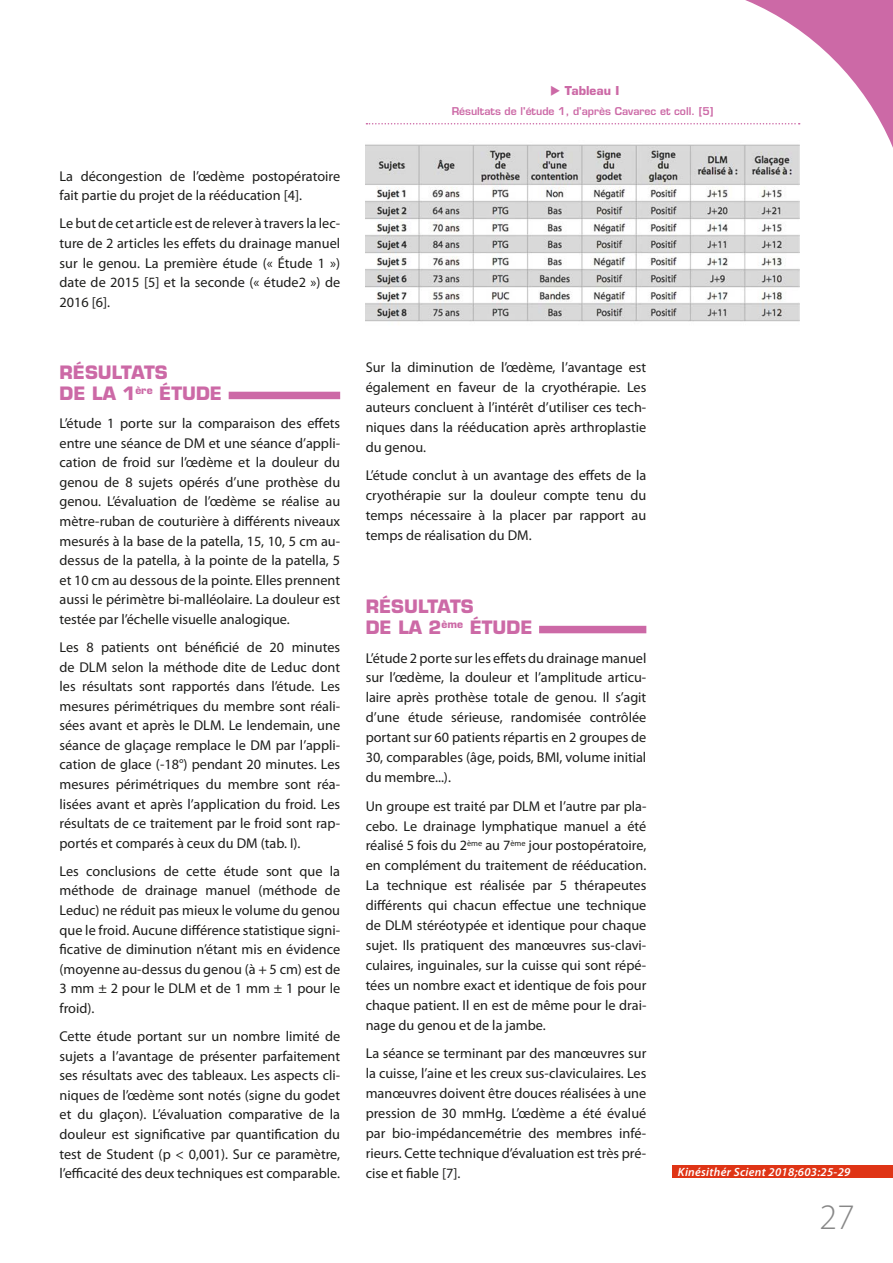
<style>
.page{position:relative;width:893px;height:1263px;background:#fff}
.page>*{position:absolute;margin:0;border:0;box-sizing:border-box;transform-origin:0 0}
.t1{font:300 36px "Myriad Pro";color:#878787}
.t2{font:700 18px/21.1px "Eurostile";color:#cc69a6}
.t3{font:14.25px/19.6px "Myriad Pro";color:#1d1d1b;text-align:justify}
.t4{font:italic 600 12px "Myriad Pro";letter-spacing:.025em;color:#fff}
.t5{font:700 12px "Eurostile";color:#cc69a6}
.t6{font:600 10.5px "Eurostile";color:#cc69a6}
</style>
<div class="page">
<svg style="left:640px;top:0;width:253px;height:253px"></svg>
<div style="left:672px;top:1165px;width:221px;height:13px;background:#df3415"></div>
<div style="left:229px;top:392px;width:111px;height:7px;background:#cc69a6"></div>
<div style="left:539px;top:626px;width:107px;height:7px;background:#cc69a6"></div>
<img style="left:366px;top:140px;width:433px;height:182px">
<svg style="left:366px;top:123px;width:434px;height:1px"></svg>
<p class="t3" style="left:60px;top:166px;width:282px">La décongestion de l’œdème postopératoire fait partie du projet de la rééducation [4].</p>
<p class="t3" style="left:60px;top:214px;width:282px">Le but de cet article est de relever à travers la lec&shy;ture de 2 articles les effets du drainage manuel sur le genou. La première étude (« Étude 1 ») date de 2015 [5] et la seconde (« étude2 ») de 2016 [6].</p>
<p class="t2" style="left:60px;top:362px;width:164px">RÉSULTATS<br>DE LA 1<sup>ère</sup> ÉTUDE</p>
<p class="t3" style="left:60px;top:413px;width:282px">L’étude 1 porte sur la comparaison des effets entre une séance de DM et une séance d’appli&shy;cation de froid sur l’œdème et la douleur du genou de 8 sujets opérés d’une prothèse du genou. L’évaluation de l’œdème se réalise au mètre-ruban de couturière à différents niveaux mesurés à la base de la patella, 15, 10, 5 cm au&shy;dessus de la patella, à la pointe de la patella, 5 et 10 cm au dessous de la pointe. Elles prennent aussi le périmètre bi-malléolaire. La douleur est testée par l’échelle visuelle analogique.</p>
<p class="t3" style="left:60px;top:637px;width:282px">Les 8 patients ont bénéficié de 20 minutes de DLM selon la méthode dite de Leduc dont les résultats sont rapportés dans l’étude. Les mesures périmétriques du membre sont réali&shy;sées avant et après le DLM. Le lendemain, une séance de glaçage remplace le DM par l’appli&shy;cation de glace (-18°) pendant 20 minutes. Les mesures périmétriques du membre sont réa&shy;lisées avant et après l’application du froid. Les résultats de ce traitement par le froid sont rap&shy;portés et comparés à ceux du DM (tab. I).</p>
<p class="t3" style="left:60px;top:861px;width:282px">Les conclusions de cette étude sont que la méthode de drainage manuel (méthode de Leduc) ne réduit pas mieux le volume du genou que le froid. Aucune différence statistique signi&shy;ficative de diminution n’étant mis en évidence (moyenne au-dessus du genou (à + 5 cm) est de 3 mm ± 2 pour le DLM et de 1 mm ± 1 pour le froid).</p>
<p class="t3" style="left:60px;top:1026px;width:282px">Cette étude portant sur un nombre limité de sujets a l’avantage de présenter parfaitement ses résultats avec des tableaux. Les aspects cli&shy;niques de l’œdème sont notés (signe du godet et du glaçon). L’évaluation comparative de la douleur est significative par quantification du test de Student (p &lt; 0,001). Sur ce paramètre, l’efficacité des deux techniques est comparable.</p>
<p class="t5" style="left:565px;top:83px;width:56px">Tableau I</p>
<p class="t6" style="left:452px;top:104px;width:263px">Résultats de l'étude 1, d'après Cavarec et coll. [5]</p>
<p class="t3" style="left:366px;top:357px;width:282px">Sur la diminution de l’œdème, l’avantage est également en faveur de la cryothérapie. Les auteurs concluent à l’intérêt d’utiliser ces tech&shy;niques dans la rééducation après arthroplastie du genou.</p>
<p class="t3" style="left:366px;top:465px;width:282px">L’étude conclut à un avantage des effets de la cryothérapie sur la douleur compte tenu du temps nécessaire à la placer par rapport au temps de réalisation du DM.</p>
<p class="t2" style="left:366px;top:595px;width:168px">RÉSULTATS<br>DE LA 2<sup>ème</sup> ÉTUDE</p>
<p class="t3" style="left:366px;top:647px;width:282px">L’étude 2 porte sur les effets du drainage manuel sur l’œdème, la douleur et l’amplitude articu&shy;laire après prothèse totale de genou. Il s’agit d’une étude sérieuse, randomisée contrôlée portant sur 60 patients répartis en 2 groupes de 30, comparables (âge, poids, BMI, volume initial du membre...).</p>
<p class="t3" style="left:366px;top:795px;width:282px">Un groupe est traité par DLM et l’autre par pla&shy;cebo. Le drainage lymphatique manuel a été réalisé 5 fois du 2<sup>ème</sup> au 7<sup>ème</sup> jour postopératoire, en complément du traitement de rééducation.<br>La technique est réalisée par 5 thérapeutes différents qui chacun effectue une technique de DLM stéréotypée et identique pour chaque sujet. Ils pratiquent des manœuvres sus-clavi&shy;culaires, inguinales, sur la cuisse qui sont répé&shy;tées un nombre exact et identique de fois pour chaque patient. Il en est de même pour le drai&shy;nage du genou et de la jambe.</p>
<p class="t3" style="left:366px;top:1043px;width:282px">La séance se terminant par des manœuvres sur la cuisse, l’aine et les creux sus-claviculaires. Les manœuvres doivent être douces réalisées à une pression de 30 mmHg. L’œdème a été évalué par bio-impédancemétrie des membres infé&shy;rieurs. Cette technique d’évaluation est très pré&shy;cise et fiable [7].</p>
<p class="t4" style="left:678px;top:1164px;width:174px">Kinésithér Scient 2018;603:25-29</p>
<h1 class="t1" style="left:820px;top:1195px;width:37px">27</h1>
</div>
